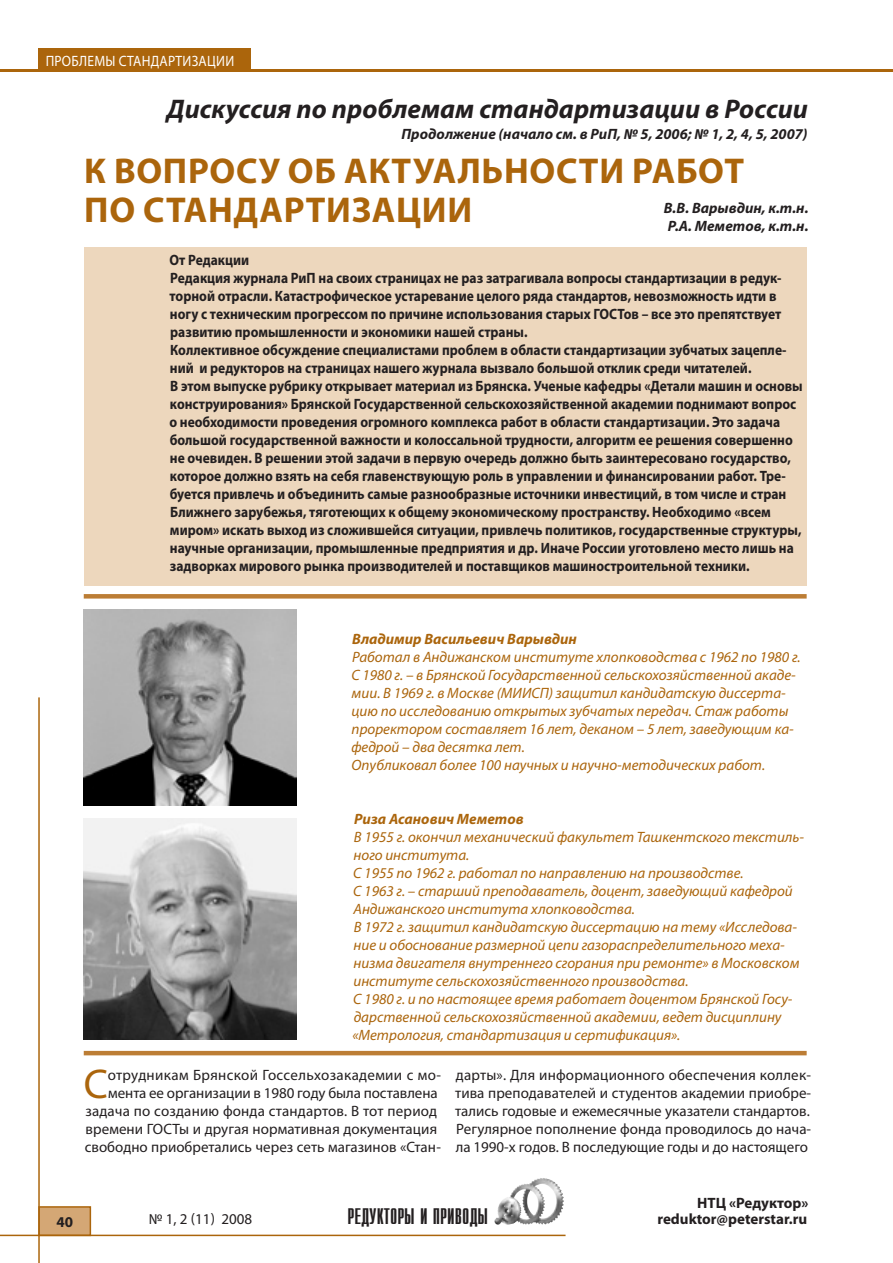
<style>
.page{position:relative;width:893px;height:1263px;background:#fff}
.page>*{position:absolute;margin:0;border:0;box-sizing:border-box;transform-origin:0 0}
.t1{font:41.7px "Myriad Pro";color:#ab650c}
.t2{font:700 36px/39px "Myriad Pro";letter-spacing:.02em;color:#ab650c}
.t3{font:italic 700 27px "Myriad Pro";color:#231f20}
.t4{font:22.5px "Compact C";color:#231f20}
.t5{font:700 15px/18px "Myriad Pro";color:#231f20;scale:.9 1}
.t6{font:italic 15px/18px "Myriad Pro";color:#ab650c}
.t7{font:15px/18px "Myriad Pro";color:#231f20;text-align:right}
.t8{font:italic 700 15px/18px "Myriad Pro";color:#231f20}
.t9{font:italic 700 15px "Myriad Pro";color:#ab650c}
.t10{font:700 15px/16.5px "Myriad Pro";color:#231f20;text-align:right}
.t11{font:15px "Myriad Pro";letter-spacing:.02em;color:#fff;scale:.9 1}
</style>
<div class="page">
<img style="left:494px;top:1178px;width:46px;height:47px">
<div style="left:39px;top:1207px;width:51px;height:28px;background:#d4a775"></div>
<div style="left:38px;top:1206px;width:53px;height:30px;border:2px solid #ab650c"></div>
<hr style="left:0;top:70px;width:893px;height:2px;background:#ab650c">
<div style="left:38px;top:49px;width:213px;height:23px;background:#ab650c"></div>
<hr style="left:38px;top:697px;width:2px;height:566px;background:#ab650c">
<hr style="left:0;top:1234px;width:566px;height:2px;background:#ab650c">
<div style="left:84px;top:247px;width:723px;height:338px;background:#edd7bd"></div>
<hr style="left:84px;top:1051px;width:723px;height:4px;background:#bc7d35">
<div style="left:84px;top:594px;width:723px;height:5px;background:#bc7d35"></div>
<img style="left:84px;top:610px;width:213px;height:195px">
<img style="left:84px;top:819px;width:213px;height:221px">
<p class="t11" style="left:46px;top:51px;width:211px">ПРОБЛЕМЫ СТАНДАРТИЗАЦИИ</p>
<h3 class="t3" style="left:167px;top:92px;width:643px">Дискуссия по проблемам стандартизации в России</h3>
<p class="t8" style="left:401px;top:125px;width:408px">Продолжение (начало см. в РиП, № 5, 2006; № 1, 2, 4, 5, 2007)</p>
<h2 class="t2" style="left:84px;top:151px;width:661px">К ВОПРОСУ ОБ АКТУАЛЬНОСТИ РАБОТ<br>ПО СТАНДАРТИЗАЦИИ</h2>
<p class="t5" style="left:169px;top:251px;width:705px">От Редакции<br>Редакция журнала РиП на своих страницах не раз затрагивала вопросы стандартизации в редук&shy;торной отрасли. Катастрофическое устаревание целого ряда стандартов, невозможность идти в ногу с техническим прогрессом по причине использования старых ГОСТов – все это препятствует развитию промышленности и экономики нашей страны.<br>Коллективное обсуждение специалистами проблем в области стандартизации зубчатых зацепле&shy;ний и редукторов на страницах нашего журнала вызвало большой отклик среди читателей.<br>В этом выпуске рубрику открывает материал из Брянска. Ученые кафедры «Детали машин и основы конструирования» Брянской Государственной сельскохозяйственной академии поднимают вопрос о необходимости проведения огромного комплекса работ в области стандартизации. Это задача большой государственной важности и колоссальной трудности, алгоритм ее решения совершенно не очевиден. В решении этой задачи в первую очередь должно быть заинтересовано государство, которое должно взять на себя главенствующую роль в управлении и финансировании работ. Тре&shy;буется привлечь и объединить самые разнообразные источники инвестиций, в том числе и стран Ближнего зарубежья, тяготеющих к общему экономическому пространству. Необходимо «всем миром» искать выход из сложившейся ситуации, привлечь политиков, государственные структуры, научные организации, промышленные предприятия и др. Иначе России уготовлено место лишь на задворках мирового рынка производителей и поставщиков машиностроительной техники.</p>
<p class="t8" style="left:664px;top:198px;width:146px">В.В. Варывдин, к.т.н.<br>Р.А. Меметов, к.т.н.</p>
<p class="t9" style="left:352px;top:629px;width:226px">Владимир Васильевич Варывдин</p>
<p class="t6" style="left:351px;top:647px;width:451px">Работал в Андижанском институте хлопководства с 1962 по 1980 г.<br>С 1980 г. – в Брянской Государственной сельскохозяйственной акаде&shy;мии. В 1969 г. в Москве (МИИСП) защитил кандидатскую диссерта&shy;цию по исследованию открытых зубчатых передач. Стаж работы проректором составляет 16 лет, деканом – 5 лет, заведующим ка&shy;федрой – два десятка лет.<br>Опубликовал более 100 научных и научно-методических работ.</p>
<p class="t9" style="left:354px;top:809px;width:171px">Риза Асанович Меметов</p>
<p class="t6" style="left:352px;top:827px;width:453px">В 1955 г. окончил механический факультет Ташкентского текстиль&shy;ного института.<br>С 1955 по 1962 г. работал по направлению на производстве.<br>С 1963 г. – старший преподаватель, доцент, заведующий кафедрой Андижанского института хлопководства.<br>В 1972 г. защитил кандидатскую диссертацию на тему «Исследова&shy;ние и обоснование размерной цепи газораспределительного меха&shy;низма двигателя внутреннего сгорания при ремонте» в Московском институте сельскохозяйственного производства.<br>С 1980 г. и по настоящее время работает доцентом Брянской Госу&shy;дарственной сельскохозяйственной академии, ведет дисциплину «Метрология, стандартизация и сертификация».</p>
<p class="t7" style="left:85px;top:1066px;width:358px">отрудникам Брянской Госсельхозакадемии с мо&shy;мента ее организации в 1980 году была поставлена задача по созданию фонда стандартов. В тот период времени ГОСТы и другая нормативная документация свободно приобретались через сеть магазинов «Стан-</p>
<p class="t7" style="left:455px;top:1066px;width:358px;text-align:justify">дарты». Для информационного обеспечения коллек&shy;тива преподавателей и студентов академии приобре&shy;тались годовые и ежемесячные указатели стандартов.<br>Регулярное пополнение фонда проводилось до нача&shy;ла 1990-х годов. В последующие годы и до настоящего</p>
<h1 class="t1" style="left:84px;top:1058px;width:26px">С</h1>
<p class="t10" style="left:56px;top:1213px;width:18px">40</p>
<p class="t7" style="left:149px;top:1210px;width:105px">№ 1, 2 (11) 2008</p>
<h3 class="t4" style="left:347px;top:1205px;width:142px">РЕДУКТОРЫ И ПРИВОДЫ</h3>
<p class="t10" style="left:657px;top:1194px;width:153px">НТЦ «Редуктор» reduktor@peterstar.ru</p>
</div>
